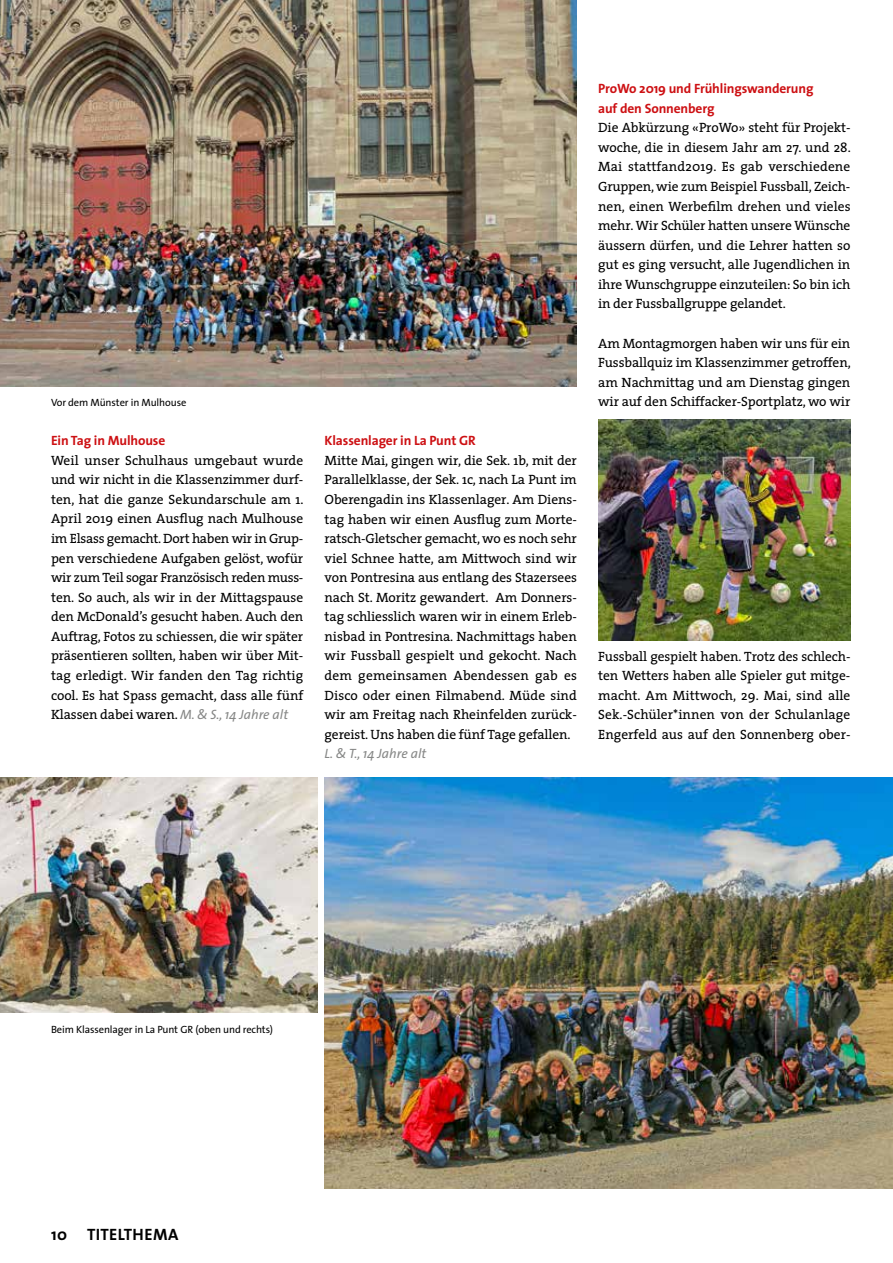
<style>
.page{position:relative;width:893px;height:1263px;background:#fff}
.page>*{position:absolute;margin:0;border:0;box-sizing:border-box;transform-origin:0 0}
.t1{font:700 16.5px "The Sans";letter-spacing:.02em;color:#000}
.t2{font:13.5px/19.5px "The Serif";letter-spacing:-.01em;color:#000;text-align:justify}
.t3{font:700 13.5px/19.5px "The Sans";letter-spacing:-.01em;color:#cd1013}
.t4{font:italic 13.5px "The Sans";color:#868786}
.t5{font:10.5px "The Sans";letter-spacing:-.01em;color:#000}
.s1{font-family:"The Sans";font-style:italic;color:#868786}
</style>
<div class="page">
<img style="left:0;top:0;width:577px;height:387px">
<img style="left:0;top:778px;width:317px;height:234px">
<img style="left:325px;top:778px;width:568px;height:410px">
<img style="left:598px;top:420px;width:252px;height:221px">
<p class="t5" style="left:51px;top:393px;width:137px">Vor dem Münster in Mulhouse</p>
<p class="t3" style="left:51px;top:431px;width:116px">Ein Tag in Mulhouse</p>
<p class="t2" style="left:51px;top:450px;width:254px">Weil unser Schulhaus umgebaut wurde und wir nicht in die Klassenzimmer durf&shy;ten, hat die ganze Sekundarschule am 1.<br>April 2019 einen Ausflug nach Mulhouse im Elsass gemacht. Dort haben wir in Grup&shy;pen verschiedene Aufgaben gelöst, wofür wir zum Teil sogar Französisch reden muss&shy;ten. So auch, als wir in der Mittagspause den McDonald’s gesucht haben. Auch den Auftrag, Fotos zu schiessen, die wir später präsentieren sollten, haben wir über Mit&shy;tag erledigt. Wir fanden den Tag richtig cool. Es hat Spass gemacht, dass alle fünf Klassen dabei waren. <span class="s1">M. &amp; S., 14 Jahre alt</span></p>
<p class="t3" style="left:325px;top:431px;width:153px">Klassenlager in La Punt GR</p>
<p class="t2" style="left:325px;top:450px;width:254px">Mitte Mai, gingen wir, die Sek. 1b, mit der Parallelklasse, der Sek. 1c, nach La Punt im Oberengadin ins Klassenlager. Am Diens&shy;tag haben wir einen Ausflug zum Morte&shy;ratsch-Gletscher gemacht, wo es noch sehr viel Schnee hatte, am Mittwoch sind wir von Pontresina aus entlang des Stazersees nach St. Moritz gewandert. Am Donners&shy;tag schliesslich waren wir in einem Erleb&shy;nisbad in Pontresina. Nachmittags haben wir Fussball gespielt und gekocht. Nach dem gemeinsamen Abendessen gab es Disco oder einen Filmabend. Müde sind wir am Freitag nach Rheinfelden zurück&shy;gereist. Uns haben die fünf Tage gefallen.</p>
<p class="t4" style="left:325px;top:742px;width:103px">L. &amp; T., 14 Jahre alt</p>
<p class="t3" style="left:598px;top:79px;width:217px">ProWo 2019 und Frühlingswanderung auf den Sonnenberg</p>
<p class="t2" style="left:598px;top:118px;width:254px">Die Abkürzung «ProWo» steht für Projekt&shy;woche, die in diesem Jahr am 27. und 28.<br>Mai stattfand2019. Es gab verschiedene Gruppen, wie zum Beispiel Fussball, Zeich&shy;nen, einen Werbefilm drehen und vieles mehr. Wir Schüler hatten unsere Wünsche äussern dürfen, und die Lehrer hatten so gut es ging versucht, alle Jugendlichen in ihre Wunschgruppe einzuteilen: So bin ich in der Fussballgruppe gelandet.</p>
<p class="t2" style="left:598px;top:333px;width:254px">Am Montagmorgen haben wir uns für ein Fussballquiz im Klassenzimmer getroffen, am Nachmittag und am Dienstag gingen wir auf den Schiffacker-Sportplatz, wo wir</p>
<p class="t2" style="left:598px;top:646px;width:254px">Fussball gespielt haben. Trotz des schlech&shy;ten Wetters haben alle Spieler gut mitge&shy;macht. Am Mittwoch, 29. Mai, sind alle Sek.-Schüler*innen von der Schulanlage Engerfeld aus auf den Sonnenberg ober-</p>
<p class="t5" style="left:51px;top:1020px;width:224px">Beim Klassenlager in La Punt GR (oben und rechts)</p>
<p class="t1" style="left:51px;top:1221px;width:129px">10 TITELTHEMA</p>
</div>
